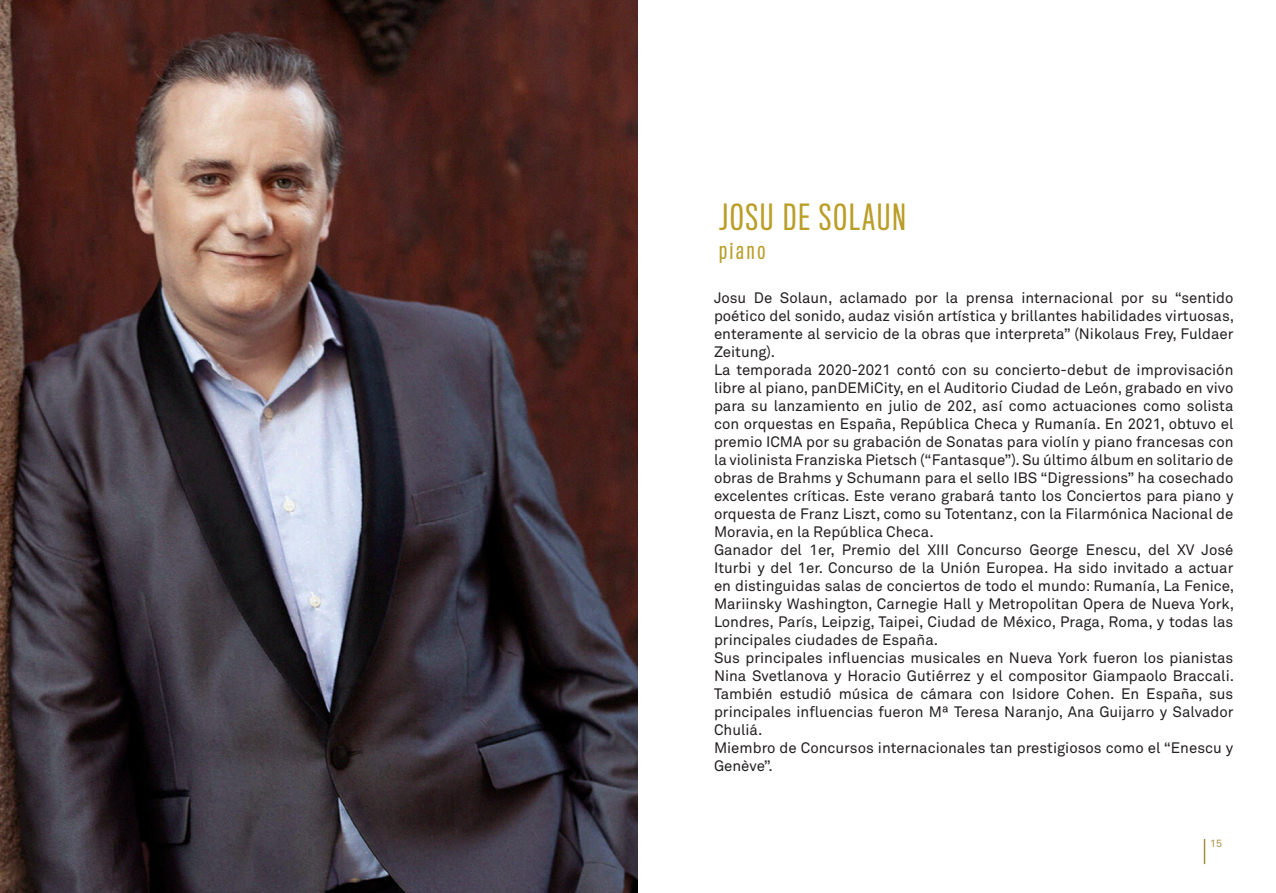
<style>
.page{position:relative;width:1276px;height:893px;background:#fff}
.page>*{position:absolute;margin:0;border:0;box-sizing:border-box;transform-origin:0 0}
.t1{font:33.15px "Titling Gothic FB Comp";letter-spacing:.06em;color:#ba9e28;scale:1.1 1}
.t2{font:23.7px "Titling Gothic FB Comp";letter-spacing:.11em;color:#ba9e28;scale:1.1 1}
.t3{font:15px/18px "Akkurat VR";color:#231f20;text-align:justify}
.t4{font:10.5px "Akkurat VR";color:#a49144}
</style>
<div class="page">
<hr style="left:1203px;top:839px;width:2px;height:25px;background:#a49144">
<img style="left:0;top:0;width:638px;height:893px">
<p class="t1" style="left:719px;top:198px;width:171px">JOSU DE SOLAUN</p>
<p class="t2" style="left:719px;top:237px;width:43px">piano</p>
<p class="t3" style="left:714px;top:289px;width:521px">Josu De Solaun, aclamado por la prensa internacional por su “sentido poético del sonido, audaz visión artística y brillantes habilidades virtuosas, enteramente al servicio de la obras que interpreta” (Nikolaus Frey, Fuldaer Zeitung).</p>
<p class="t3" style="left:714px;top:361px;width:521px">La temporada 2020-2021 contó con su concierto-debut de improvisación libre al piano, panDEMiCity, en el Auditorio Ciudad de León, grabado en vivo para su lanzamiento en julio de 202, así como actuaciones como solista con orquestas en España, República Checa y Rumanía. En 2021, obtuvo el premio ICMA por su grabación de Sonatas para violín y piano francesas con la violinista Franziska Pietsch (“Fantasque”). Su último álbum en solitario de obras de Brahms y Schumann para el sello IBS “Digressions” ha cosechado excelentes críticas. Este verano grabará tanto los Conciertos para piano y orquesta de Franz Liszt, como su Totentanz, con la Filarmónica Nacional de Moravia, en la República Checa.</p>
<p class="t3" style="left:714px;top:541px;width:522px">Ganador del 1er, Premio del XIII Concurso George Enescu, del XV José Iturbi y del 1er. Concurso de la Unión Europea. Ha sido invitado a actuar en distinguidas salas de conciertos de todo el mundo: Rumanía, La Fenice, Mariinsky Washington, Carnegie Hall y Metropolitan Opera de Nueva York, Londres, París, Leipzig, Taipei, Ciudad de México, Praga, Roma, y todas las principales ciudades de España.</p>
<p class="t3" style="left:714px;top:649px;width:522px">Sus principales influencias musicales en Nueva York fueron los pianistas Nina Svetlanova y Horacio Gutiérrez y el compositor Giampaolo Braccali.<br>También estudió música de cámara con Isidore Cohen. En España, sus principales influencias fueron Mª Teresa Naranjo, Ana Guijarro y Salvador Chuliá.</p>
<p class="t3" style="left:714px;top:739px;width:521px">Miembro de Concursos internacionales tan prestigiosos como el “Enescu y<br>Genève”.</p>
<p class="t4" style="left:1210px;top:837px;width:13px">15</p>
</div>
